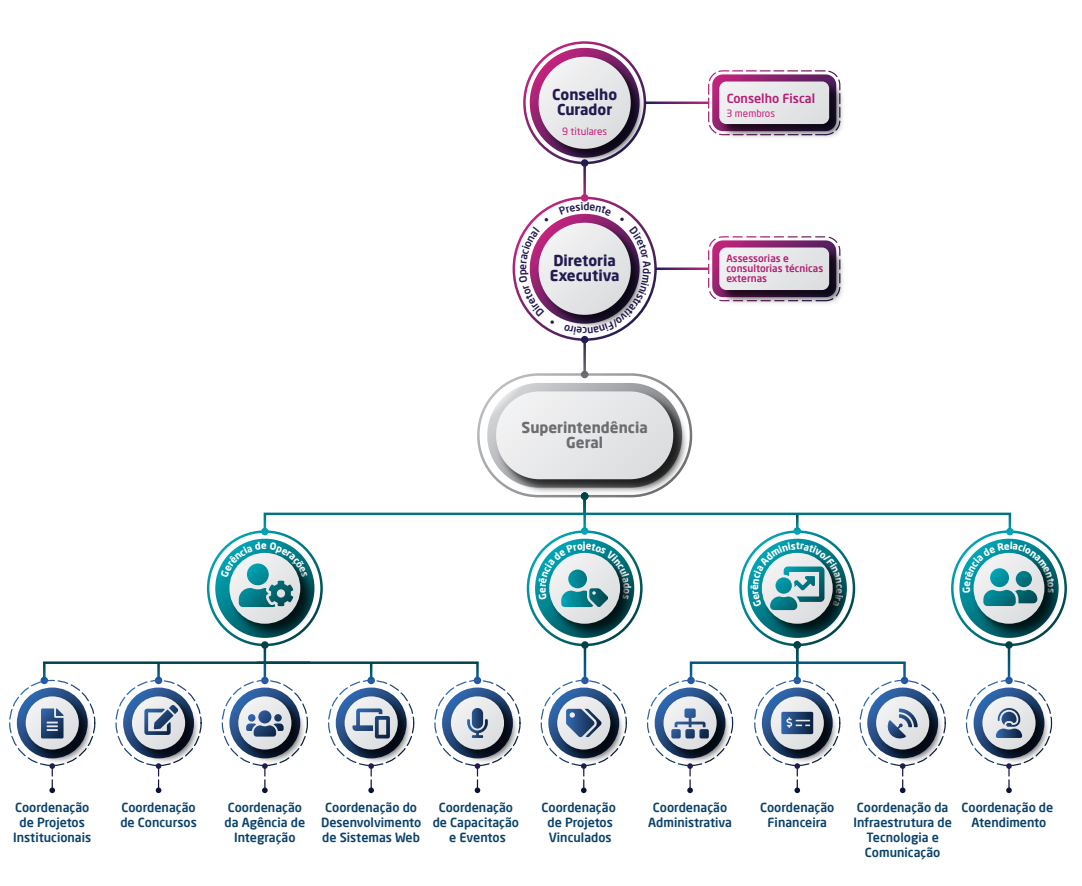
<style>
.page{position:relative;width:1082px;height:886px;background:#fff}
.page>*{position:absolute;margin:0;border:0;box-sizing:border-box;transform-origin:0 0}
.t1{font:700 15px/15px "Neo Sans Pro";color:#221a50;text-align:center}
.t2{font:700 15px/15px "Neo Sans Pro";color:#6c6d70;text-align:center}
.t3{font:500 12.5px/15px "Neo Sans Pro";color:#0a426a;text-align:center}
.t4{font:500 12.5px "Neo Sans Pro";color:#c5227e}
.t5{font:500 10px/10px "Neo Sans Pro";color:#c5227e}
.t6{font:10px "Neo Sans Pro";color:#c5227e}
</style>
<div class="page">
<div style="left:708px;top:236px;width:132px;height:65px;border:1px dashed #fff;border-radius:14px"></div>
<img style="left:716px;top:244px;width:127px;height:60px">
<svg style="left:712px;top:240px;width:124px;height:57px;background:#baa4b6"></svg>
<div style="left:708px;top:70px;width:132px;height:65px;border:1px dashed #fff;border-radius:14px"></div>
<img style="left:716px;top:78px;width:127px;height:60px">
<svg style="left:712px;top:74px;width:124px;height:57px;background:#baa4b6"></svg>
<svg style="left:530px;top:48px;width:110px;height:110px"></svg>
<img style="left:535px;top:53px;width:114px;height:112px">
<div style="left:539px;top:57px;width:92px;height:92px;background:#e7e8e9;border-radius:46px"></div>
<hr style="left:645px;top:102px;width:64px;height:2px;background:#fff">
<hr style="left:656px;top:267px;width:53px;height:3px;background:#fff">
<svg style="left:581px;top:159px;width:7px;height:8px"></svg>
<svg style="left:215px;top:539px;width:99px;height:99px"></svg>
<img style="left:226px;top:549px;width:92px;height:93px">
<svg style="left:229px;top:553px;width:71px;height:71px"></svg>
<img style="left:545px;top:553px;width:93px;height:89px">
<svg style="left:549px;top:553px;width:71px;height:71px"></svg>
<svg style="left:959px;top:539px;width:100px;height:99px"></svg>
<img style="left:970px;top:552px;width:92px;height:90px">
<div style="left:974px;top:553px;width:70px;height:71px;background:#e1e2e4;border-radius:35px"></div>
<img style="left:758px;top:553px;width:92px;height:88px">
<svg style="left:762px;top:553px;width:71px;height:71px"></svg>
<svg style="left:368px;top:767px;width:6px;height:26px"></svg>
<svg style="left:262px;top:767px;width:6px;height:26px"></svg>
<svg style="left:156px;top:767px;width:5px;height:26px"></svg>
<svg style="left:49px;top:767px;width:6px;height:26px"></svg>
<svg style="left:900px;top:767px;width:5px;height:26px"></svg>
<svg style="left:687px;top:767px;width:6px;height:26px"></svg>
<svg style="left:261px;top:641px;width:8px;height:8px"></svg>
<svg style="left:41px;top:660px;width:440px;height:24px"></svg>
<svg style="left:687px;top:641px;width:221px;height:43px"></svg>
<svg style="left:261px;top:371px;width:753px;height:164px"></svg>
<svg style="left:17px;top:687px;width:71px;height:71px"></svg>
<img style="left:22px;top:693px;width:74px;height:74px">
<div style="left:26px;top:696px;width:53px;height:53px;background:#e6e7e9;border-radius:27px"></div>
<svg style="left:41px;top:708px;width:23px;height:30px"></svg>
<svg style="left:123px;top:687px;width:71px;height:71px"></svg>
<img style="left:128px;top:693px;width:74px;height:74px">
<div style="left:132px;top:696px;width:53px;height:53px;background:linear-gradient(to right,#eceef0,#dcdde0);border-radius:27px"></div>
<svg style="left:144px;top:705px;width:34px;height:30px"></svg>
<svg style="left:229px;top:687px;width:71px;height:71px"></svg>
<img style="left:235px;top:693px;width:73px;height:74px">
<svg style="left:238px;top:696px;width:53px;height:53px"></svg>
<svg style="left:246px;top:710px;width:38px;height:26px"></svg>
<svg style="left:336px;top:687px;width:71px;height:71px"></svg>
<img style="left:341px;top:693px;width:74px;height:74px">
<svg style="left:345px;top:696px;width:53px;height:53px"></svg>
<svg style="left:352px;top:708px;width:38px;height:30px"></svg>
<svg style="left:581px;top:767px;width:6px;height:26px"></svg>
<svg style="left:581px;top:641px;width:8px;height:8px"></svg>
<svg style="left:581px;top:677px;width:8px;height:7px"></svg>
<svg style="left:475px;top:767px;width:5px;height:26px"></svg>
<svg style="left:867px;top:687px;width:71px;height:71px"></svg>
<img style="left:872px;top:693px;width:74px;height:74px">
<div style="left:876px;top:696px;width:53px;height:53px;background:#e6e7e9;border-radius:27px"></div>
<svg style="left:887px;top:708px;width:31px;height:31px"></svg>
<svg style="left:655px;top:687px;width:70px;height:71px"></svg>
<img style="left:660px;top:693px;width:74px;height:74px">
<svg style="left:663px;top:696px;width:54px;height:53px"></svg>
<svg style="left:671px;top:708px;width:38px;height:30px"></svg>
<svg style="left:442px;top:687px;width:71px;height:71px"></svg>
<img style="left:447px;top:693px;width:74px;height:74px">
<div style="left:451px;top:696px;width:53px;height:53px;background:#e6e7e9;border-radius:27px"></div>
<svg style="left:467px;top:708px;width:21px;height:30px"></svg>
<svg style="left:548px;top:687px;width:71px;height:71px"></svg>
<img style="left:554px;top:693px;width:73px;height:74px">
<svg style="left:557px;top:696px;width:53px;height:53px"></svg>
<svg style="left:566px;top:709px;width:36px;height:28px"></svg>
<svg style="left:1006px;top:767px;width:6px;height:26px"></svg>
<svg style="left:1005px;top:641px;width:8px;height:8px"></svg>
<svg style="left:1005px;top:677px;width:8px;height:7px"></svg>
<svg style="left:974px;top:687px;width:70px;height:71px"></svg>
<img style="left:979px;top:693px;width:74px;height:74px">
<svg style="left:982px;top:696px;width:54px;height:53px"></svg>
<svg style="left:996px;top:708px;width:26px;height:30px"></svg>
<svg style="left:794px;top:767px;width:6px;height:26px"></svg>
<svg style="left:762px;top:687px;width:71px;height:71px"></svg>
<img style="left:767px;top:693px;width:74px;height:74px">
<svg style="left:771px;top:696px;width:53px;height:53px"></svg>
<svg style="left:781px;top:712px;width:32px;height:22px"></svg>
<svg style="left:519px;top:194px;width:132px;height:149px"></svg>
<svg style="left:221px;top:542px;width:87px;height:65px;background:#61a9b1"></svg>
<svg style="left:538px;top:542px;width:93px;height:65px"></svg>
<svg style="left:963px;top:542px;width:91px;height:64px"></svg>
<svg style="left:751px;top:542px;width:92px;height:68px;background:#65abb2"></svg>
<p class="t1" style="left:552px;top:87px;width:67px">Conselho<br>Curador</p>
<p class="t6" style="left:562px;top:125px;width:47px">9 titulares</p>
<p class="t1" style="left:550px;top:253px;width:71px;text-align:left">Diretoria<br>Executiva</p>
<p class="t2" style="left:521px;top:419px;width:128px">Superintendência<br>Geral</p>
<p class="t4" style="left:726px;top:90px;width:90px">Conselho Fiscal</p>
<p class="t6" style="left:726px;top:107px;width:50px">3 membros</p>
<p class="t5" style="left:726px;top:253px;width:98px">Assessorias e consultorias técnicas externas</p>
<p class="t3" style="left:13px;top:799px;width:79px">Coordenação de Projetos<br>Institucionais</p>
<p class="t3" style="left:760px;top:799px;width:76px">Coordenação<br>Financeira</p>
<p class="t3" style="left:120px;top:799px;width:78px;text-align:left">Coordenação de Concursos</p>
<p class="t3" style="left:225px;top:799px;width:82px">Coordenação da Agência de<br>Integração</p>
<p class="t3" style="left:321px;top:799px;width:102px">Coordenação do<br>Desenvolvimento de Sistemas Web</p>
<p class="t3" style="left:541px;top:799px;width:76px">Coordenação de Projetos<br>Vinculados</p>
<p class="t3" style="left:433px;top:799px;width:88px">Coordenação de Capacitação e Eventos</p>
<p class="t3" style="left:648px;top:799px;width:85px">Coordenação<br>Administrativa</p>
<p class="t3" style="left:853px;top:799px;width:100px">Coordenação da<br>Infraestrutura de<br>Tecnologia e<br>Comunicação</p>
<p class="t3" style="left:961px;top:799px;width:93px">Coordenação de<br>Atendimento</p>
</div>
